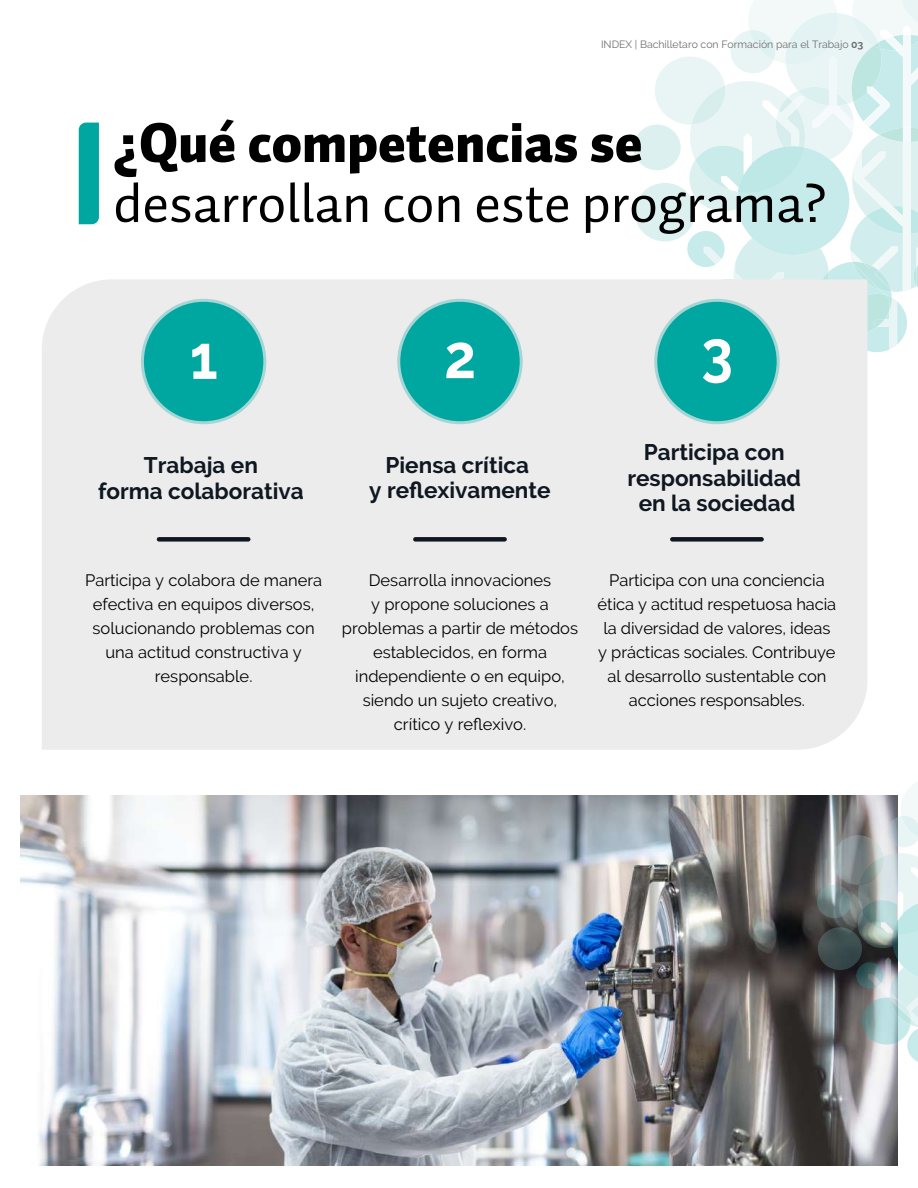
<style>
.page{position:relative;width:918px;height:1188px;background:#fff}
.page>*{position:absolute;margin:0;border:0;box-sizing:border-box;transform-origin:0 0}
.t1{font:700 61.5px "Raleway";color:#fff;scale:.92 1}
.t2{font:55.5px "Auto 1";color:#000}
.t3{font:900 55.5px "Auto 1";color:#000}
.t4{font:700 22.5px/25.5px "Raleway";color:#0f1721;text-align:center}
.t5{font:16.5px/24px "Raleway";color:#000;text-align:center}
.t6{font:10.5px "Raleway";color:#706f6f}
.s1{font-weight:700}
</style>
<div class="page">
<div style="left:635px;top:183px;width:60px;height:59px;background:#ddf0f0;border-radius:50%"></div>
<div style="left:633px;top:125px;width:48px;height:45px;background:#ddf0f0;border-radius:50%"></div>
<svg style="left:655px;top:0;width:263px;height:353px"></svg>
<div style="left:42px;top:279px;width:825px;height:471px;background:#ececec"></div>
<img style="left:20px;top:796px;width:813px;height:370px">
<div style="left:79px;top:123px;width:20px;height:101px;background:#00a7a1"></div>
<div style="left:142px;top:300px;width:123px;height:123px;background:#00a7a1;border-radius:50%"></div>
<div style="left:141px;top:299px;width:125px;height:125px;border:3px solid #a5d6d5;border-radius:50%"></div>
<div style="left:399px;top:300px;width:122px;height:123px;background:#00a7a1;border-radius:50%"></div>
<div style="left:397px;top:299px;width:126px;height:125px;border:3px solid #a5d6d5;border-radius:50%"></div>
<div style="left:656px;top:300px;width:122px;height:123px;background:#00a7a1;border-radius:50%"></div>
<div style="left:654px;top:299px;width:126px;height:125px;border:3px solid #a5d6d5;border-radius:50%"></div>
<div style="left:159px;top:537px;width:89px;height:5px;background:#0f1721"></div>
<div style="left:415px;top:537px;width:90px;height:5px;background:#0f1721"></div>
<div style="left:672px;top:537px;width:90px;height:5px;background:#0f1721"></div>
<div style="left:818px;top:927px;width:44px;height:43px;background:#425151;border-radius:50%"></div>
<svg style="left:817px;top:885px;width:34px;height:33px"></svg>
<svg style="left:833px;top:782px;width:85px;height:384px"></svg>
<p class="t6" style="left:601px;top:38px;width:264px">INDEX | Bachilletaro con Formación para el Trabajo <span class="s1">03</span></p>
<h2 class="t3" style="left:113px;top:106px;width:531px">¿Qué competencias se</h2>
<h2 class="t2" style="left:113px;top:169px;width:714px">desarrollan con este programa?</h2>
<h1 class="t1" style="left:190px;top:322px;width:32px">1</h1>
<h1 class="t1" style="left:444px;top:321px;width:36px">2</h1>
<h1 class="t1" style="left:701px;top:318px;width:36px">3</h1>
<h3 class="t4" style="left:98px;top:452px;width:207px">Trabaja en<br>forma colaborativa</h3>
<h3 class="t4" style="left:369px;top:452px;width:183px">Piensa crítica<br>y reflexivamente</h3>
<h3 class="t4" style="left:627px;top:440px;width:175px">Participa con responsabilidad en la sociedad</h3>
<p class="t5" style="left:85px;top:568px;width:239px">Participa y colabora de manera efectiva en equipos diversos, solucionando problemas con una actitud constructiva y responsable.</p>
<p class="t5" style="left:342px;top:568px;width:238px">Desarrolla innovaciones<br>y propone soluciones a problemas a partir de métodos establecidos, en forma independiente o en equipo, siendo un sujeto creativo, crítico y reflexivo.</p>
<p class="t5" style="left:598px;top:568px;width:240px">Participa con una conciencia ética y actitud respetuosa hacia la diversidad de valores, ideas y prácticas sociales. Contribuye al desarrollo sustentable con acciones responsables.</p>
</div>
